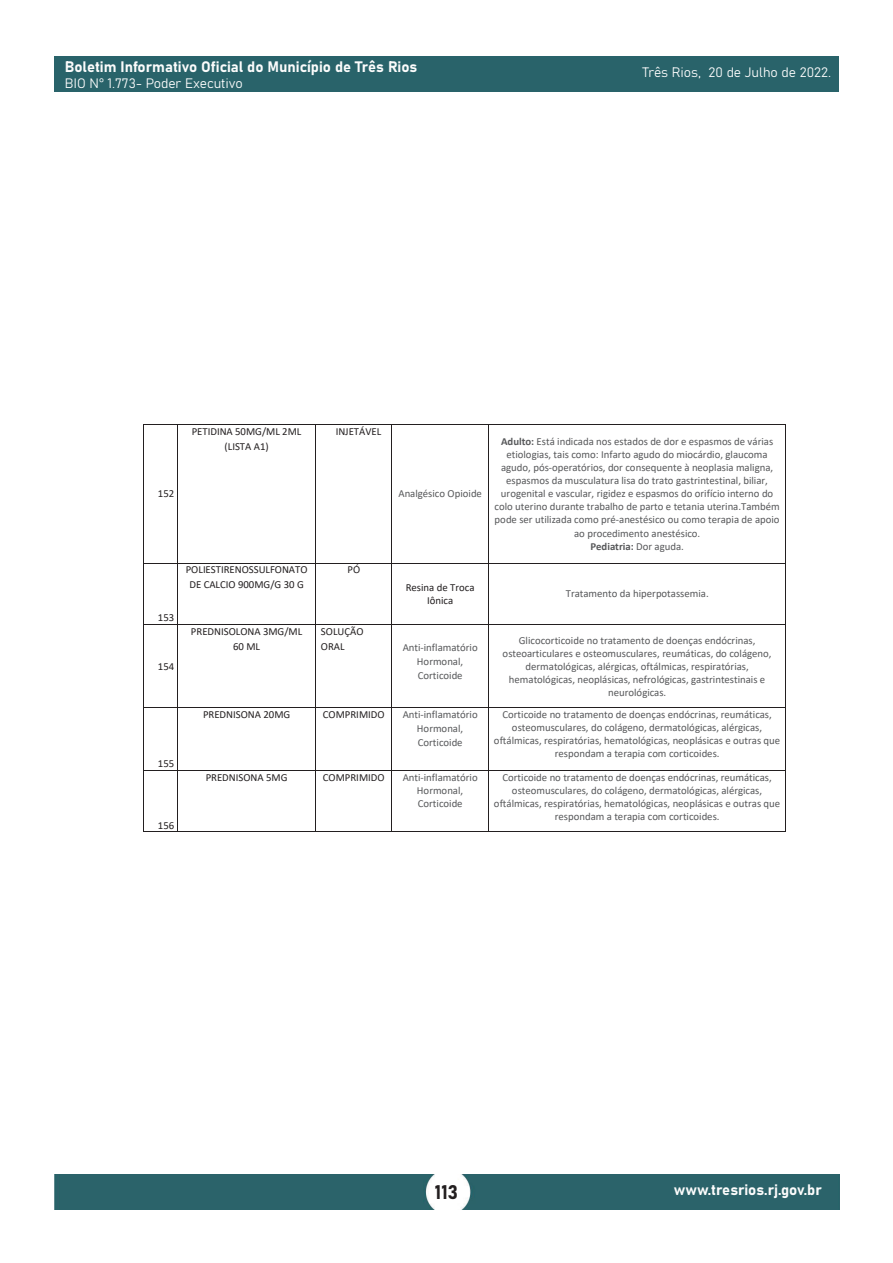
<style>
.page{position:relative;width:893px;height:1263px;background:#fff}
.page>*{position:absolute;margin:0;border:0;box-sizing:border-box;transform-origin:0 0}
.t1{font:19.5px "Bahnschrift";color:#231f20}
.t2{font:15px "Bahnschrift";color:#fcfcfc}
.t3{font:13.5px "Bahnschrift";color:#fcfcfc}
.t4{font:10.8px/13px "Calibri";color:#57585a;text-align:center}
.t5{font:10.8px/15.1px "Calibri";color:#231f20;text-align:center}
.s1{font-weight:700}
</style>
<div class="page">
<div style="left:54px;top:56px;width:785px;height:35px;background:#29636a"></div>
<div style="left:54px;top:1175px;width:785px;height:35px;background:#2b636a"></div>
<hr style="left:143px;top:424px;width:34px;height:1px;background:#231f20">
<hr style="left:178px;top:424px;width:137px;height:1px;background:#231f20">
<hr style="left:316px;top:424px;width:76px;height:1px;background:#231f20">
<hr style="left:392px;top:424px;width:96px;height:1px;background:#231f20">
<hr style="left:489px;top:424px;width:297px;height:1px;background:#231f20">
<hr style="left:143px;top:425px;width:1px;height:138px;background:#231f20">
<hr style="left:177px;top:425px;width:1px;height:138px;background:#231f20">
<hr style="left:315px;top:425px;width:1px;height:138px;background:#231f20">
<hr style="left:392px;top:425px;width:1px;height:138px;background:#231f20">
<hr style="left:488px;top:425px;width:1px;height:138px;background:#231f20">
<hr style="left:786px;top:425px;width:1px;height:138px;background:#231f20">
<hr style="left:143px;top:563px;width:34px;height:1px;background:#231f20">
<hr style="left:178px;top:563px;width:137px;height:1px;background:#231f20">
<hr style="left:316px;top:563px;width:76px;height:1px;background:#231f20">
<hr style="left:392px;top:563px;width:96px;height:1px;background:#231f20">
<hr style="left:489px;top:563px;width:297px;height:1px;background:#231f20">
<hr style="left:143px;top:563px;width:1px;height:61px;background:#231f20">
<hr style="left:177px;top:563px;width:1px;height:61px;background:#231f20">
<hr style="left:315px;top:563px;width:1px;height:61px;background:#231f20">
<hr style="left:392px;top:563px;width:1px;height:61px;background:#231f20">
<hr style="left:488px;top:563px;width:1px;height:61px;background:#231f20">
<hr style="left:786px;top:563px;width:1px;height:61px;background:#231f20">
<hr style="left:143px;top:624px;width:34px;height:1px;background:#231f20">
<hr style="left:178px;top:624px;width:137px;height:1px;background:#231f20">
<hr style="left:316px;top:624px;width:76px;height:1px;background:#231f20">
<hr style="left:392px;top:624px;width:96px;height:1px;background:#231f20">
<hr style="left:489px;top:624px;width:297px;height:1px;background:#231f20">
<hr style="left:143px;top:625px;width:1px;height:82px;background:#231f20">
<hr style="left:177px;top:625px;width:1px;height:82px;background:#231f20">
<hr style="left:315px;top:625px;width:1px;height:82px;background:#231f20">
<hr style="left:392px;top:625px;width:1px;height:82px;background:#231f20">
<hr style="left:488px;top:625px;width:1px;height:82px;background:#231f20">
<hr style="left:786px;top:625px;width:1px;height:82px;background:#231f20">
<hr style="left:143px;top:707px;width:34px;height:1px;background:#231f20">
<hr style="left:178px;top:707px;width:137px;height:1px;background:#231f20">
<hr style="left:316px;top:707px;width:76px;height:1px;background:#231f20">
<hr style="left:392px;top:707px;width:96px;height:1px;background:#231f20">
<hr style="left:489px;top:707px;width:297px;height:1px;background:#231f20">
<hr style="left:143px;top:708px;width:1px;height:62px;background:#231f20">
<hr style="left:177px;top:708px;width:1px;height:62px;background:#231f20">
<hr style="left:315px;top:708px;width:1px;height:62px;background:#231f20">
<hr style="left:392px;top:708px;width:1px;height:62px;background:#231f20">
<hr style="left:488px;top:708px;width:1px;height:62px;background:#231f20">
<hr style="left:786px;top:708px;width:1px;height:62px;background:#231f20">
<hr style="left:143px;top:770px;width:34px;height:1px;background:#231f20">
<hr style="left:178px;top:770px;width:137px;height:1px;background:#231f20">
<hr style="left:316px;top:770px;width:76px;height:1px;background:#231f20">
<hr style="left:392px;top:770px;width:96px;height:1px;background:#231f20">
<hr style="left:489px;top:770px;width:297px;height:1px;background:#231f20">
<hr style="left:143px;top:771px;width:1px;height:61px;background:#231f20">
<hr style="left:143px;top:832px;width:34px;height:1px;background:#231f20">
<hr style="left:177px;top:771px;width:1px;height:61px;background:#231f20">
<hr style="left:178px;top:832px;width:137px;height:1px;background:#231f20">
<hr style="left:315px;top:771px;width:1px;height:61px;background:#231f20">
<hr style="left:316px;top:832px;width:76px;height:1px;background:#231f20">
<hr style="left:392px;top:771px;width:1px;height:61px;background:#231f20">
<hr style="left:392px;top:832px;width:96px;height:1px;background:#231f20">
<hr style="left:488px;top:771px;width:1px;height:61px;background:#231f20">
<hr style="left:489px;top:832px;width:297px;height:1px;background:#231f20">
<hr style="left:786px;top:771px;width:1px;height:61px;background:#231f20">
<h2 class="t2" style="left:65px;top:56px;width:354px">Boletim Informativo Oficial do Município de Três Rios</h2>
<p class="t3" style="left:642px;top:62px;width:190px">Três Rios, 20 de Julho de 2022.</p>
<p class="t3" style="left:65px;top:73px;width:180px">BIO N° 1.773- Poder Executivo</p>
<p class="t5" style="left:158px;top:486px;width:18px">152</p>
<p class="t5" style="left:158px;top:610px;width:18px">153</p>
<p class="t5" style="left:158px;top:658px;width:18px">154</p>
<p class="t5" style="left:158px;top:756px;width:18px">155</p>
<p class="t5" style="left:158px;top:817px;width:18px">156</p>
<p class="t5" style="left:192px;top:423px;width:111px">PETIDINA 50MG/ML 2ML (LISTA A1)</p>
<p class="t5" style="left:336px;top:423px;width:47px">INJETÁVEL</p>
<p class="t5" style="left:186px;top:562px;width:123px">POLIESTIRENOSSULFONATO<br>DE CALCIO 900MG/G 30 G</p>
<p class="t5" style="left:347px;top:562px;width:14px">PÓ</p>
<p class="t5" style="left:191px;top:623px;width:113px">PREDNISOLONA 3MG/ML<br>60 ML</p>
<p class="t5" style="left:321px;top:623px;width:44px;text-align:left">SOLUÇÃO<br>ORAL</p>
<p class="t4" style="left:398px;top:487px;width:85px">Analgésico Opioide</p>
<p class="t4" style="left:494px;top:435px;width:287px"><span class="s1">Adulto:</span> Está indicada nos estados de dor e espasmos de várias etiologias, tais como: Infarto agudo do miocárdio, glaucoma agudo, pós-operatórios, dor consequente à neoplasia maligna, espasmos da musculatura lisa do trato gastrintestinal, biliar, urogenital e vascular, rigidez e espasmos do orifício interno do colo uterino durante trabalho de parto e tetania uterina.Também pode ser utilizada como pré-anestésico ou como terapia de apoio ao procedimento anestésico.<br><span class="s1">Pediatria:</span> Dor aguda.</p>
<p class="t5" style="left:406px;top:580px;width:70px;line-height:13px">Resina de Troca<br>Iônica</p>
<p class="t4" style="left:566px;top:587px;width:144px">Tratamento da hiperpotassemia.</p>
<p class="t4" style="left:403px;top:640px;width:77px;line-height:14.1px">Anti-inflamatório<br>Hormonal,<br>Corticoide</p>
<p class="t4" style="left:503px;top:633px;width:270px">Glicocorticoide no tratamento de doenças endócrinas, osteoarticulares e osteomusculares, reumáticas, do colágeno, dermatológicas, alérgicas, oftálmicas, respiratórias, hematológicas, neoplásicas, nefrológicas, gastrintestinais e neurológicas.</p>
<p class="t5" style="left:203px;top:706px;width:89px">PREDNISONA 20MG</p>
<p class="t5" style="left:323px;top:706px;width:63px">COMPRIMIDO</p>
<p class="t4" style="left:403px;top:707px;width:77px;line-height:14.1px">Anti-inflamatório<br>Hormonal,<br>Corticoide</p>
<p class="t4" style="left:494px;top:708px;width:288px">Corticoide no tratamento de doenças endócrinas, reumáticas, osteomusculares, do colágeno, dermatológicas, alérgicas, oftálmicas, respiratórias, hematológicas, neoplásicas e outras que respondam a terapia com corticoides.</p>
<p class="t5" style="left:206px;top:769px;width:83px">PREDNISONA 5MG</p>
<p class="t5" style="left:323px;top:769px;width:63px">COMPRIMIDO</p>
<p class="t4" style="left:403px;top:770px;width:77px">Anti-inflamatório<br>Hormonal,<br>Corticoide</p>
<p class="t4" style="left:494px;top:770px;width:288px">Corticoide no tratamento de doenças endócrinas, reumáticas, osteomusculares, do colágeno, dermatológicas, alérgicas, oftálmicas, respiratórias, hematológicas, neoplásicas e outras que respondam a terapia com corticoides.</p>
<h1 class="t1" style="left:435px;top:1178px;width:25px">113</h1>
<h2 class="t2" style="left:674px;top:1178px;width:149px">www.tresrios.rj.gov.br</h2>
</div>
